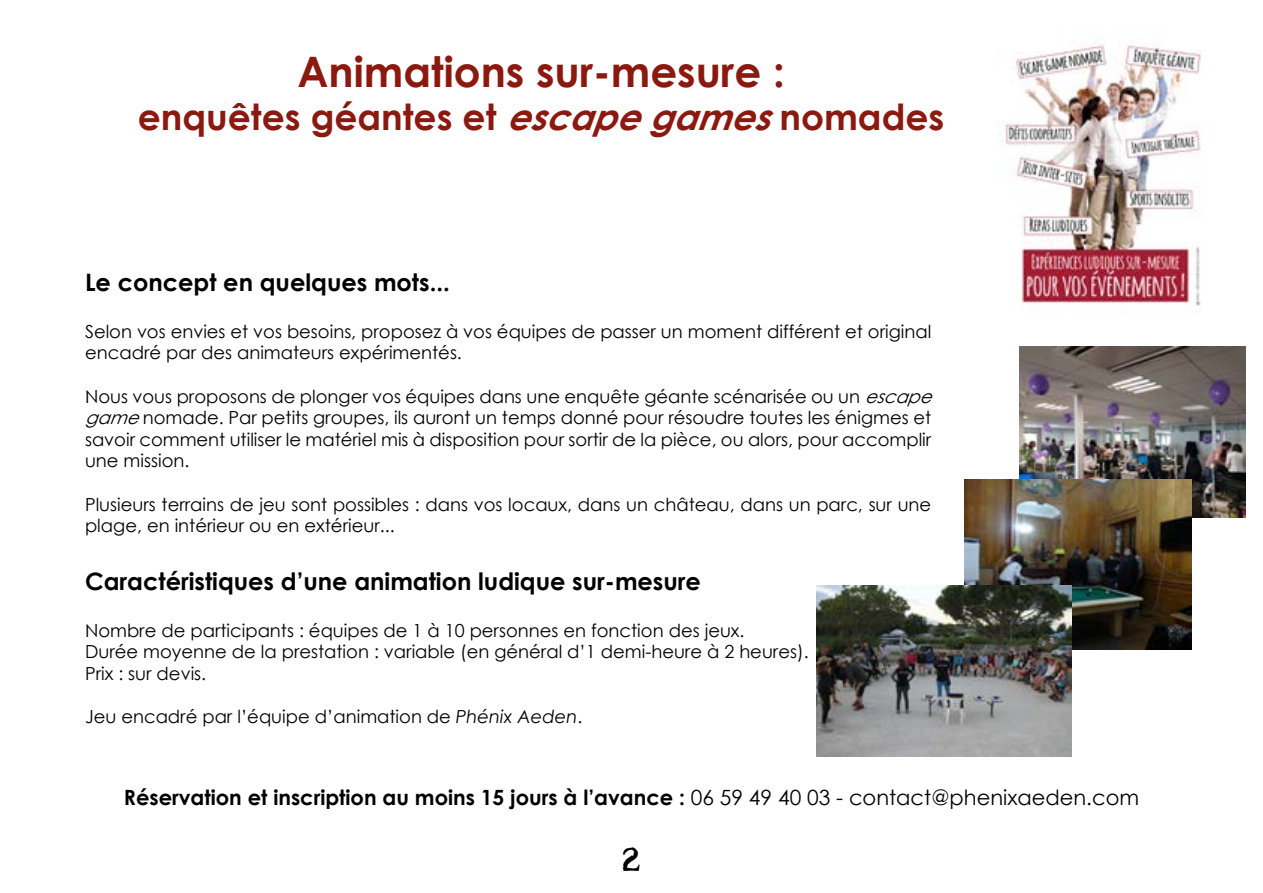
<style>
.page{position:relative;width:1263px;height:893px;background:#fff}
.page>*{position:absolute;margin:0;border:0;box-sizing:border-box;transform-origin:0 0}
.t1{font:700 42px "Century Gothic";color:#8b190f}
.t2{font:700 36px "Century Gothic";color:#8b190f}
.t3{font:36px "Piecesof Eight";color:#000}
.t4{font:700 24px "Century Gothic";color:#000}
.t5{font:700 21px "Century Gothic";color:#000}
.t6{font:18px/21.6px "Century Gothic";color:#000}
.s1{font-style:italic}
.s2{font-weight:400}
</style>
<div class="page">
<img style="left:1000px;top:45px;width:201px;height:265px">
<img style="left:1019px;top:347px;width:227px;height:170px">
<img style="left:964px;top:479px;width:227px;height:171px">
<img style="left:816px;top:586px;width:255px;height:170px">
<h1 class="t1" style="left:297px;top:40px;width:489px">Animations sur-mesure :</h1>
<h2 class="t2" style="left:138px;top:90px;width:808px">enquêtes géantes et <span class="s1">escapegames</span>nomades</h2>
<h3 class="t4" style="left:85px;top:264px;width:366px">Le concept en quelques mots...</h3>
<p class="t6" style="left:85px;top:320px;width:848px">Selon vos envies et vos besoins, proposez à vos équipes de passer un moment différent et original encadré par des animateurs expérimentés.</p>
<p class="t6" style="left:85px;top:385px;width:857px">Nous vous proposons de plonger vos équipes dans une enquête géante scénarisée ou un <span class="s1">escape game</span>nomade. Par petits groupes, ils auront un temps donné pour résoudre toutes les énigmes et savoir comment utiliser le matériel mis à disposition pour sortir de la pièce, ou alors, pour accomplir une mission.</p>
<p class="t6" style="left:85px;top:493px;width:848px">Plusieurs terrains de jeu sont possibles : dans vos locaux, dans un château, dans un parc, sur une plage, en intérieur ou en extérieur...</p>
<h3 class="t4" style="left:85px;top:563px;width:617px">Caractéristiques d’une animation ludique sur-mesure</h3>
<p class="t6" style="left:85px;top:619px;width:725px">Nombre de participants : équipes de 1 à 10 personnes en fonction des jeux.<br>Durée moyenne de la prestation : variable (en général d’1 demi-heure à 2 heures).<br>Prix : sur devis.</p>
<p class="t6" style="left:85px;top:705px;width:499px">Jeu encadré par l’équipe d’animation de <span class="s1">Phénix Aeden</span>.</p>
<p class="t5" style="left:124px;top:781px;width:1017px">Réservation et inscription au moins 15 jours à l’avance : <span class="s2">06 59 49 40 03 - contact@phenixaeden.com</span></p>
<h2 class="t3" style="left:623px;top:840px;width:19px">2</h2>
</div>
